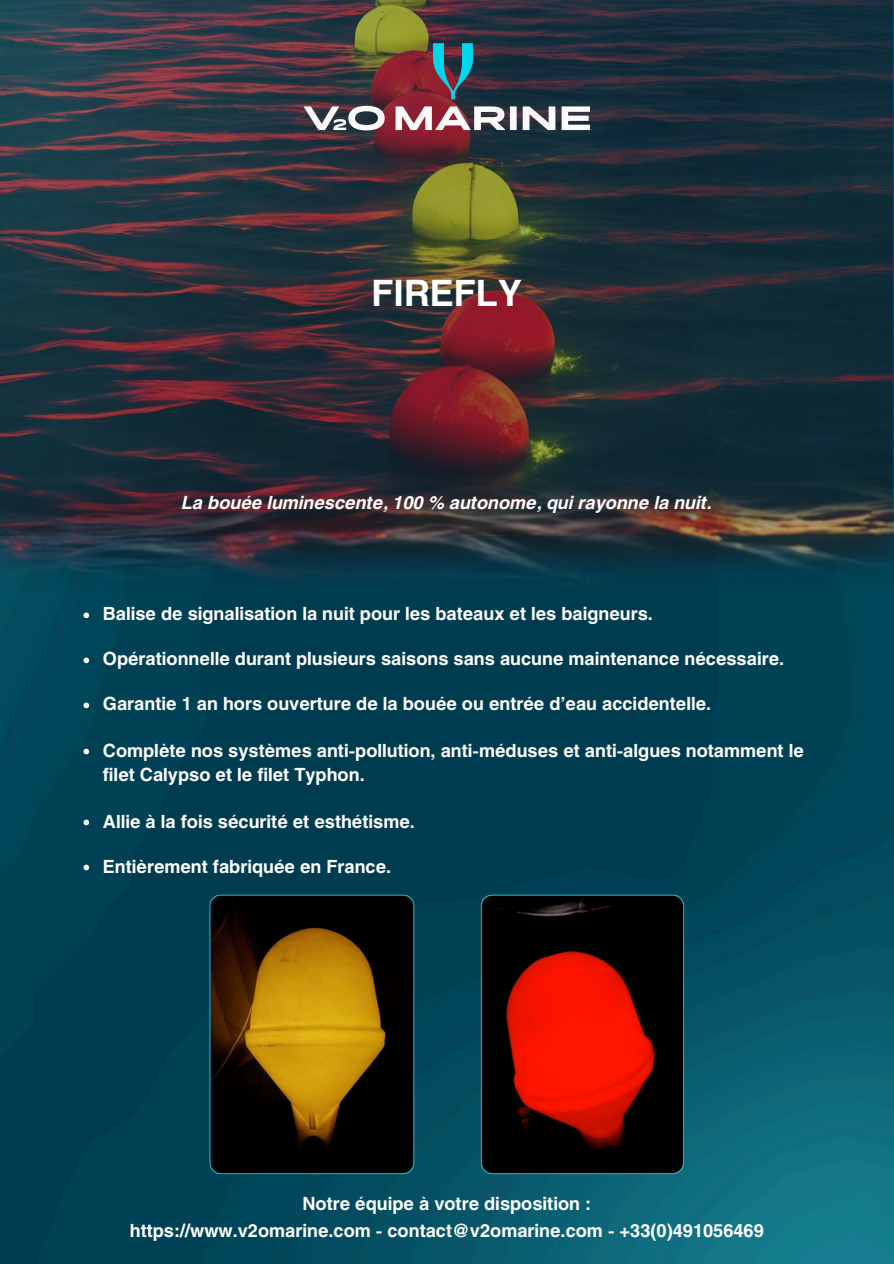
<style>
.page{position:relative;width:894px;height:1264px;background:#fff}
.page>*{position:absolute;margin:0;border:0;box-sizing:border-box;transform-origin:0 0}
.t1{font:700 36px "Helios";color:#fff}
.t2{font:700 18px/24.8px "Helios";color:#fff}
.t3{font:italic 700 18px "Helios";color:#fff}
</style>
<div class="page">
<img style="left:0;top:0;width:893px;height:1263px">
<img style="left:0;top:0;width:892px;height:470px">
<img style="left:284px;top:0;width:326px;height:183px">
<svg style="left:209px;top:894px;width:205px;height:280px;background:#4a3707"></svg>
<svg style="left:480px;top:894px;width:204px;height:280px;background:#580a03"></svg>
<svg style="left:83px;top:612px;width:6px;height:6px"></svg>
<svg style="left:83px;top:657px;width:6px;height:6px"></svg>
<svg style="left:83px;top:702px;width:6px;height:6px"></svg>
<svg style="left:83px;top:748px;width:6px;height:6px"></svg>
<svg style="left:83px;top:819px;width:6px;height:6px"></svg>
<svg style="left:83px;top:864px;width:6px;height:6px"></svg>
<img style="left:0;top:470px;width:893px;height:129px">
<p class="t1" style="left:371px;top:270px;width:152px">FIREFLY</p>
<p class="t3" style="left:182px;top:491px;width:531px">La bouée luminescente, 100 % autonome, qui rayonne la nuit.</p>
<p class="t2" style="left:103px;top:601px;width:551px">Balise de signalisation la nuit pour les bateaux et les baigneurs.</p>
<h2 class="t2" style="left:103px;top:646px;width:682px">Opérationnelle durant plusieurs saisons sans aucune maintenance nécessaire.</h2>
<p class="t2" style="left:103px;top:691px;width:609px">Garantie 1 an hors ouverture de la bouée ou entrée d’eau accidentelle.</p>
<p class="t2" style="left:103px;top:737px;width:702px">Complète nos systèmes anti-pollution, anti-méduses et anti-algues notamment le filet Calypso et le filet Typhon.</p>
<p class="t2" style="left:103px;top:808px;width:313px">Allie à la fois sécurité et esthétisme.</p>
<p class="t2" style="left:103px;top:853px;width:290px">Entièrement fabriquée en France.</p>
<p class="t2" style="left:130px;top:1189px;width:635px;line-height:27px;text-align:center">Notre équipe à votre disposition :<br>https://www.v2omarine.com - contact@v2omarine.com - +33(0)491056469</p>
</div>
